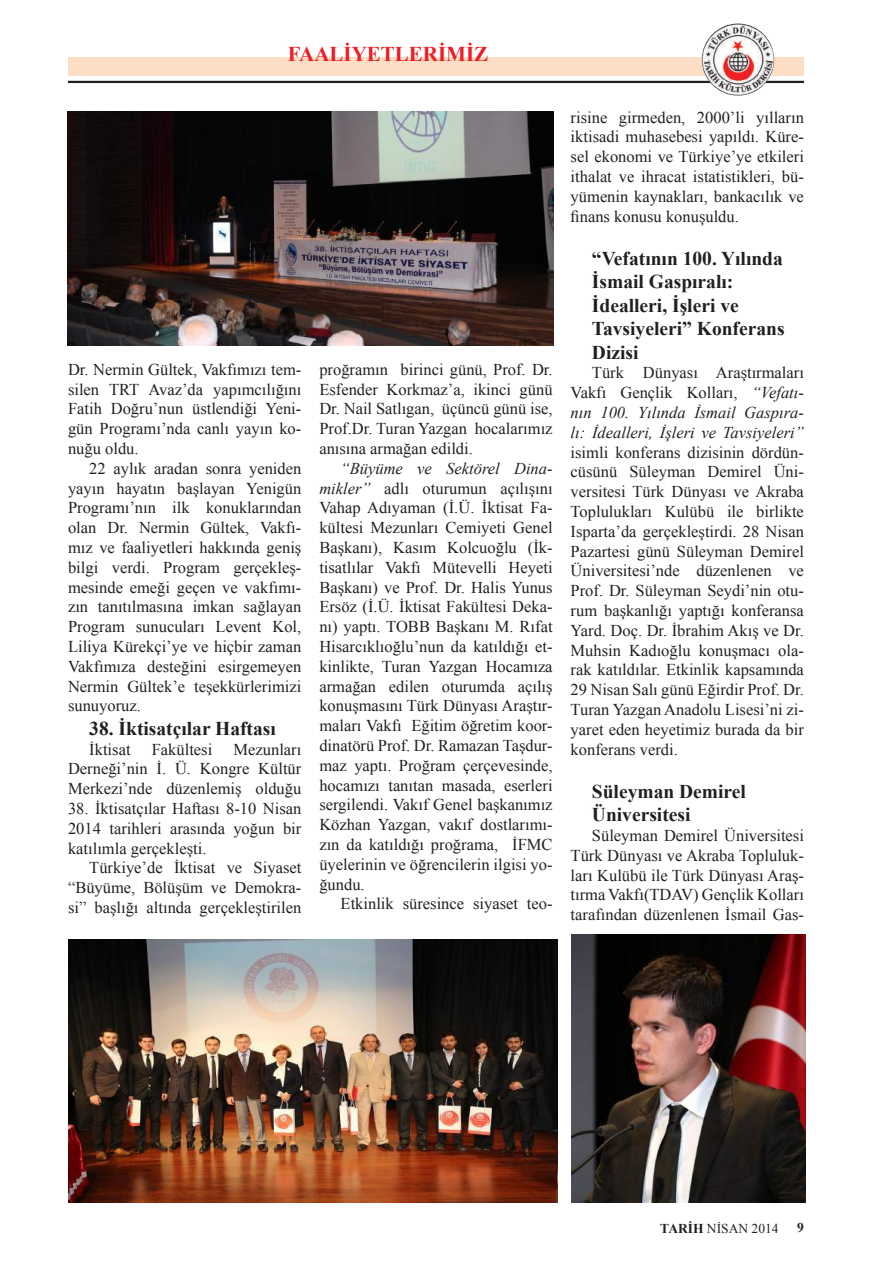
<style>
.page{position:relative;width:872px;height:1263px;background:#fff}
.page>*{position:absolute;margin:0;border:0;box-sizing:border-box;transform-origin:0 0}
.t1{font:700 21px "Times New Roman";color:#ee1d23}
.t2{font:700 19.5px/23.4px "Times New Roman";color:#231f20}
.t3{font:16.5px/19.8px "Times New Roman";color:#231f20;text-align:justify}
.t4{font:italic 16.5px/19.8px "Times New Roman";color:#231f20;text-align:justify}
.t5{font:13.5px "Times New Roman";color:#231f20}
.t6{font:700 13.5px "Times New Roman";color:#231f20}
.s1{font-style:italic}
.s2{font-style:normal}
.s3{font-weight:700}
</style>
<div class="page">
<div style="left:68px;top:57px;width:736px;height:19px;background:#fdddc4"></div>
<hr style="left:68px;top:81px;width:736px;height:2px;background:#231f20">
<img style="left:702px;top:23px;width:72px;height:73px;border-radius:36px">
<img style="left:68px;top:111px;width:485px;height:234px">
<img style="left:571px;top:935px;width:234px;height:268px">
<img style="left:68px;top:940px;width:489px;height:262px">
<p class="t1" style="left:288px;top:39px;width:202px">FAALİYETLERİMİZ</p>
<p class="t3" style="left:68px;top:359px;width:235px">Dr. Nermin Gültek, Vakfımızı tem&shy;silen TRT Avaz’da yapımcılığını Fatih Doğru’nun üstlendiği Yeni&shy;gün Programı’nda canlı yayın ko&shy;nuğu oldu.</p>
<p class="t3" style="left:68px;top:458px;width:235px;text-indent:21px">22 aylık aradan sonra yeniden yayın hayatın başlayan Yenigün Programı’nın ilk konuklarından olan Dr. Nermin Gültek, Vakfı&shy;mız ve faaliyetleri hakkında geniş bilgi verdi. Program gerçekleş&shy;mesinde emeği geçen ve vakfımı&shy;zın tanıtılmasına imkan sağlayan Program sunucuları Levent Kol, Liliya Kürekçi’ye ve hiçbir zaman Vakfımıza desteğini esirgemeyen Nermin Gültek’e teşekkürlerimizi sunuyoruz.</p>
<p class="t2" style="left:89px;top:716px;width:188px">38. İktisatçılar Haftası</p>
<p class="t3" style="left:89px;top:739px;width:43px">İktisat</p>
<p class="t3" style="left:152px;top:739px;width:62px">Fakültesi</p>
<p class="t3" style="left:68px;top:739px;width:235px;text-indent:165px">Mezunları Derneği’nin İ. Ü. Kongre Kültür Merkezi’nde düzenlemiş olduğu</p>
<p class="t3" style="left:68px;top:798px;width:235px">38. İktisatçılar Haftası 8-10 Nisan 2014 tarihleri arasında yoğun bir katılımla gerçekleşti.</p>
<p class="t3" style="left:68px;top:858px;width:235px;text-indent:21px">Türkiye’de İktisat ve Siyaset “Büyüme, Bölüşüm ve Demokra&shy;si” başlığı altında gerçekleştirilen</p>
<p class="t3" style="left:319px;top:359px;width:235px">proğramın birinci günü, Prof. Dr.<br>Esfender Korkmaz’a, ikinci günü Dr. Nail Satlıgan, üçüncü günü ise, Prof.Dr. Turan Yazgan hocalarımız anısına armağan edildi.</p>
<p class="t3" style="left:319px;top:458px;width:235px;text-indent:21px"><span class="s1">“Büyüme ve Sektörel Dina&shy;mikler”</span> adlı oturumun açılışını Vahap Adıyaman (İ.Ü. İktisat Fa&shy;kültesi Mezunları Cemiyeti Genel Başkanı), Kasım Kolcuoğlu (İk&shy;tisatlılar Vakfı Mütevelli Heyeti Başkanı) ve Prof. Dr. Halis Yunus Ersöz (İ.Ü. İktisat Fakültesi Deka&shy;nı) yaptı. TOBB Başkanı M. Rıfat Hisarcıklıoğlu’nun da katıldığı et&shy;kinlikte, Turan Yazgan Hocamıza armağan edilen oturumda açılış konuşmasını Türk Dünyası Araştır&shy;maları Vakfı Eğitim öğretim koor&shy;dinatörü Prof. Dr. Ramazan Taşdur&shy;maz yaptı. Proğram çerçevesinde, hocamızı tanıtan masada, eserleri sergilendi. Vakıf Genel başkanımız Közhan Yazgan, vakıf dostlarımı&shy;zın da katıldığı proğrama, İFMC üyelerinin ve öğrencilerin ilgisi yo&shy;ğundu.</p>
<p class="t3" style="left:340px;top:894px;width:213px">Etkinlik süresince siyaset teo-</p>
<p class="t3" style="left:570px;top:107px;width:235px">risine girmeden, 2000’li yılların iktisadi muhasebesi yapıldı. Küre&shy;sel ekonomi ve Türkiye’ye etkileri ithalat ve ihracat istatistikleri, bü&shy;yümenin kaynakları, bankacılık ve finans konusu konuşuldu.</p>
<p class="t2" style="left:592px;top:246px;width:194px">“Vefatının 100. Yılında<br>İsmail Gaspıralı:<br>İdealleri, İşleri ve<br>Tavsiyeleri” Konferans<br>Dizisi</p>
<p class="t4" style="left:570px;top:362px;width:235px;text-indent:21px"><span class="s2">Türk Dünyası Araştırmaları Vakfı Gençlik Kolları,</span> “Vefatı&shy;nın 100. Yılında İsmail Gaspıra&shy;lı: İdealleri, İşleri ve Tavsiyeleri”</p>
<p class="t3" style="left:570px;top:442px;width:235px">isimli konferans dizisinin dördün&shy;cüsünü Süleyman Demirel Üni&shy;versitesi Türk Dünyası ve Akraba Toplulukları Kulübü ile birlikte Isparta’da gerçekleştirdi. 28 Nisan Pazartesi günü Süleyman Demirel Üniversitesi’nde düzenlenen ve Prof. Dr. Süleyman Seydi’nin otu&shy;rum başkanlığı yaptığı konferansa Yard. Doç. Dr. İbrahim Akış ve Dr.<br>Muhsin Kadıoğlu konuşmacı ola&shy;rak katıldılar. Etkinlik kapsamında 29 Nisan Salı günü Eğirdir Prof. Dr.<br>Turan Yazgan Anadolu Lisesi’ni zi&shy;yaret eden heyetimiz burada da bir konferans verdi.</p>
<p class="t2" style="left:592px;top:779px;width:156px">Süleyman Demirel<br>Üniversitesi</p>
<p class="t3" style="left:570px;top:825px;width:235px;text-indent:21px">Süleyman Demirel Üniversitesi Türk Dünyası ve Akraba Topluluk&shy;ları Kulübü ile Türk Dünyası Araş&shy;tırma Vakfı(TDAV) Gençlik Kolları tarafından düzenlenen İsmail Gas-</p>
<p class="t5" style="left:660px;top:1219px;width:120px"><span class="s3">TARİH</span> NİSAN 2014</p>
<p class="t6" style="left:797px;top:1218px;width:8px">9</p>
</div>
